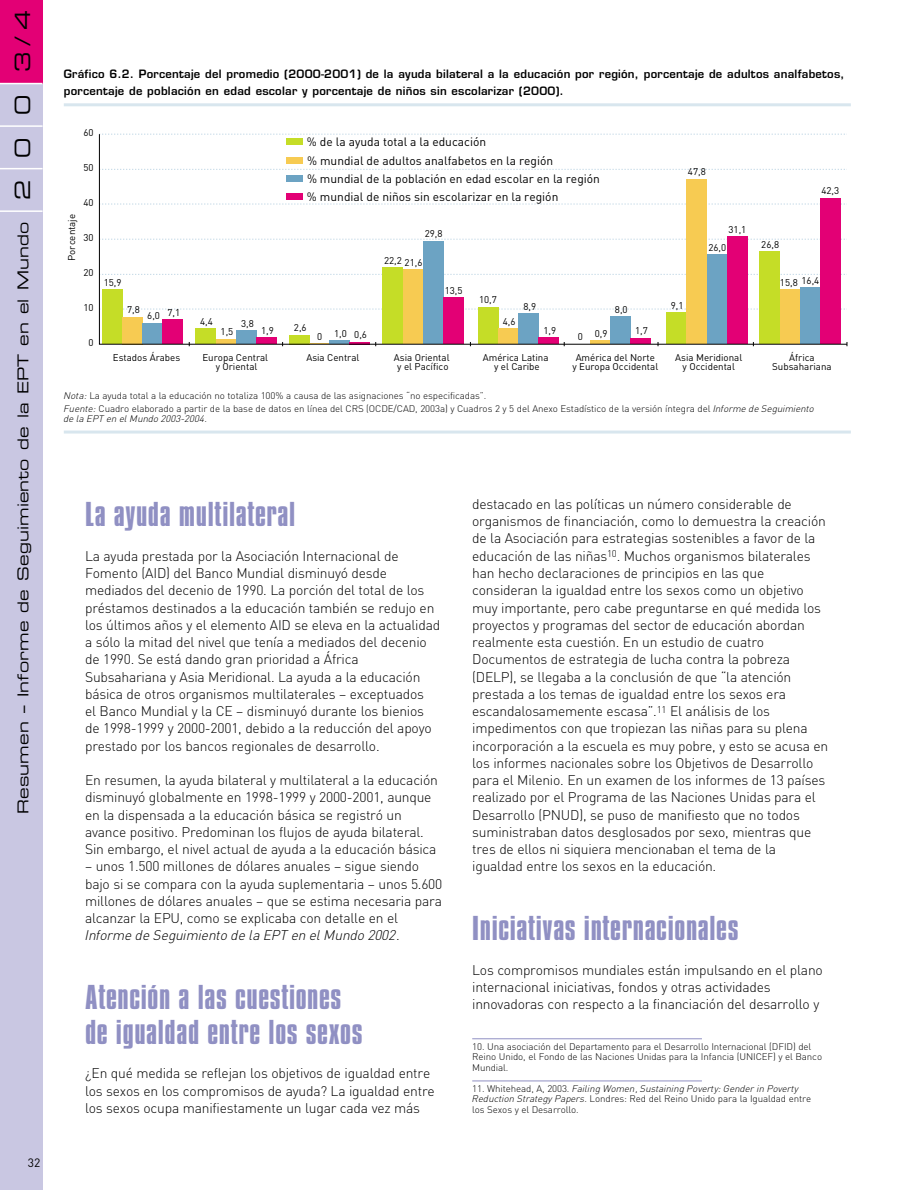
<style>
.page{position:relative;width:914px;height:1190px;background:#fff}
.page>*{position:absolute;margin:0;border:0;box-sizing:border-box;transform-origin:0 0}
.t1{font:29.7px/34.5px "Compacta BT";letter-spacing:.02em;color:#9090c3;scale:1.11 1}
.t2{font:21px "Eurostile Extended Two";color:#000}
.t3{font:15px "Eurostile Extended Two";letter-spacing:.01em;color:#000}
.t4{font:300 13.8px/17.2px "DIN";letter-spacing:-.015em;color:#000}
.t5{font:italic 300 13.8px "DIN";letter-spacing:-.015em;color:#000}
.t6{font:12px/18.3px "DIN";color:#000}
.t7{font:600 11.25px/17.2px "Eurostile";letter-spacing:.02em;color:#000}
.t8{font:9.75px/9.8px "DIN";color:#000;text-align:center}
.t9{font:300 9.45px/10.5px "DIN";letter-spacing:-.01em;color:#000}
.t10{font:italic 300 9.45px "DIN";letter-spacing:-.01em;color:#000}
.s1{font-style:italic}
</style>
<div class="page">
<div style="left:0;top:84px;width:43px;height:1105px;background:#c9c7e2"></div>
<div style="left:0;top:0;width:43px;height:84px;background:#e30075"></div>
<hr style="left:0;top:210px;width:43px;height:2px;background:#fff">
<hr style="left:0;top:168px;width:43px;height:1px;background:#fff">
<hr style="left:0;top:125px;width:43px;height:2px;background:#fff">
<hr style="left:0;top:83px;width:43px;height:1px;background:#fff">
<svg style="left:99px;top:133px;width:748px;height:212px"></svg>
<hr style="left:64px;top:103px;width:786px;height:3px;background:#d8e6ee">
<hr style="left:64px;top:430px;width:786px;height:3px;background:#d8e6ee">
<hr style="left:472px;top:1038px;width:230px;height:1px;background:#9090c3">
<hr style="left:472px;top:1080px;width:230px;height:1px;background:#9090c3">
<h2 class="t2" style="left:15px;top:72px;width:64px;rotate:-90deg">3 / 4</h2>
<h2 class="t2" style="left:15px;top:115px;width:22px;rotate:-90deg">0</h2>
<h2 class="t2" style="left:15px;top:157px;width:22px;rotate:-90deg">0</h2>
<h2 class="t2" style="left:15px;top:200px;width:22px;rotate:-90deg">2</h2>
<p class="t3" style="left:17px;top:813px;width:593px;rotate:-90deg">Resumen – Informe de Seguimiento de la EPT en el Mundo</p>
<p class="t6" style="left:28px;top:1155px;width:14px">32</p>
<p class="t7" style="left:64px;top:66px;width:782px">Gráfico 6.2. Porcentaje del promedio (2000-2001) de la ayuda bilateral a la educación por región, porcentaje de adultos analfabetos, porcentaje de población en edad escolar y porcentaje de niños sin escolarizar (2000).</p>
<p class="t8" style="left:83px;top:129px;width:12px">60</p>
<p class="t8" style="left:83px;top:164px;width:12px">50</p>
<p class="t8" style="left:83px;top:199px;width:12px">40</p>
<p class="t8" style="left:68px;top:261px;width:48px;rotate:-90deg">Porcentaje</p>
<p class="t8" style="left:83px;top:234px;width:12px">30</p>
<p class="t8" style="left:83px;top:269px;width:12px">20</p>
<p class="t8" style="left:83px;top:304px;width:12px">10</p>
<p class="t8" style="left:89px;top:339px;width:7px">0</p>
<p class="t8" style="left:104px;top:278px;width:19px">15,9</p>
<p class="t8" style="left:127px;top:306px;width:14px">7,8</p>
<p class="t8" style="left:147px;top:312px;width:14px">6,0</p>
<p class="t8" style="left:167px;top:308px;width:14px">7,1</p>
<p class="t6" style="left:307px;top:134px;width:294px">% de la ayuda total a la educación<br>% mundial de adultos analfabetos en la región<br>% mundial de la población en edad escolar en la región % mundial de niños sin escolarizar en la región</p>
<p class="t8" style="left:200px;top:318px;width:14px">4,4</p>
<p class="t8" style="left:241px;top:320px;width:14px">3,8</p>
<p class="t8" style="left:294px;top:324px;width:14px">2,6</p>
<p class="t8" style="left:261px;top:326px;width:14px">1,9</p>
<p class="t8" style="left:221px;top:328px;width:14px">1,5</p>
<p class="t8" style="left:317px;top:333px;width:7px">0</p>
<p class="t8" style="left:334px;top:330px;width:14px">1,0</p>
<p class="t8" style="left:354px;top:331px;width:14px">0,6</p>
<p class="t8" style="left:424px;top:230px;width:19px">29,8</p>
<p class="t8" style="left:384px;top:257px;width:19px">22,2</p>
<p class="t8" style="left:404px;top:258px;width:19px">21,6</p>
<p class="t8" style="left:445px;top:286px;width:19px">13,5</p>
<p class="t8" style="left:479px;top:296px;width:19px">10,7</p>
<p class="t8" style="left:503px;top:317px;width:14px">4,6</p>
<p class="t8" style="left:523px;top:302px;width:14px">8,9</p>
<p class="t8" style="left:615px;top:305px;width:14px">8,0</p>
<p class="t8" style="left:543px;top:326px;width:14px">1,9</p>
<p class="t8" style="left:635px;top:327px;width:14px">1,7</p>
<p class="t8" style="left:595px;top:330px;width:14px">0,9</p>
<p class="t8" style="left:577px;top:333px;width:7px">0</p>
<p class="t8" style="left:688px;top:168px;width:19px">47,8</p>
<p class="t8" style="left:728px;top:226px;width:19px">31,1</p>
<p class="t8" style="left:670px;top:301px;width:14px">9,1</p>
<p class="t8" style="left:708px;top:243px;width:19px">26,0</p>
<p class="t8" style="left:761px;top:241px;width:19px">26,8</p>
<p class="t8" style="left:821px;top:187px;width:19px">42,3</p>
<p class="t8" style="left:801px;top:277px;width:19px">16,4</p>
<p class="t8" style="left:780px;top:279px;width:19px">15,8</p>
<p class="t8" style="left:113px;top:353px;width:69px">Estados Árabes</p>
<p class="t8" style="left:202px;top:353px;width:67px">Europa Central y Oriental</p>
<p class="t8" style="left:306px;top:353px;width:55px">Asia Central</p>
<p class="t8" style="left:394px;top:353px;width:57px">Asia Oriental y el Pacífico</p>
<p class="t8" style="left:483px;top:353px;width:67px">América Latina y el Caribe</p>
<p class="t8" style="left:572px;top:353px;width:87px">América del Norte y Europa Occidental</p>
<p class="t8" style="left:675px;top:353px;width:68px">Asia Meridional y Occidental</p>
<p class="t8" style="left:772px;top:353px;width:61px">África<br>Subsahariana</p>
<p class="t9" style="left:64px;top:391px;width:752px;line-height:12.6px"><span class="s1">Nota:</span> La ayuda total a la educación no totaliza 100% a causa de las asignaciones “no especificadas”.<br><span class="s1">Fuente:</span> Cuadro elaborado a partir de la base de datos en línea del CRS (OCDE/CAD, 2003a) y Cuadros 2 y 5 del Anexo Estadístico de la versión íntegra del <span class="s1">Informe de Seguimiento</span></p>
<p class="t10" style="left:64px;top:416px;width:145px">de la EPT en el Mundo 2003-2004.</p>
<h1 class="t1" style="left:85px;top:500px;width:191px">La ayuda multilateral</h1>
<p class="t4" style="left:85px;top:549px;width:357px">La ayuda prestada por la Asociación Internacional de Fomento (AID) del Banco Mundial disminuyó desde mediados del decenio de 1990. La porción del total de los préstamos destinados a la educación también se redujo en los últimos años y el elemento AID se eleva en la actualidad a sólo la mitad del nivel que tenía a mediados del decenio de 1990. Se está dando gran prioridad a África Subsahariana y Asia Meridional. La ayuda a la educación básica de otros organismos multilaterales – exceptuados<br>el Banco Mundial y la CE – disminuyó durante los bienios de 1998-1999 y 2000-2001, debido a la reducción del apoyo prestado por los bancos regionales de desarrollo.</p>
<p class="t4" style="left:85px;top:773px;width:354px">En resumen, la ayuda bilateral y multilateral a la educación disminuyó globalmente en 1998-1999 y 2000-2001, aunque en la dispensada a la educación básica se registró un avance positivo. Predominan los flujos de ayuda bilateral.<br>Sin embargo, el nivel actual de ayuda a la educación básica</p>
<p class="t4" style="left:85px;top:859px;width:359px">– unos 1.500 millones de dólares anuales – sigue siendo bajo si se compara con la ayuda suplementaria – unos 5.600 millones de dólares anuales – que se estima necesaria para alcanzar la EPU, como se explicaba con detalle en el</p>
<p class="t5" style="left:85px;top:930px;width:316px">Informe de Seguimiento de la EPT en el Mundo 2002.</p>
<h1 class="t1" style="left:85px;top:983px;width:251px">Atención a las cuestiones de igualdad entre los sexos</h1>
<p class="t4" style="left:85px;top:1066px;width:351px">¿En qué medida se reflejan los objetivos de igualdad entre los sexos en los compromisos de ayuda? La igualdad entre los sexos ocupa manifiestamente un lugar cada vez más</p>
<p class="t4" style="left:472px;top:497px;width:357px">destacado en las políticas un número considerable de organismos de financiación, como lo demuestra la creación de la Asociación para estrategias sostenibles a favor de la educación de las niñas<sup>10</sup>. Muchos organismos bilaterales han hecho declaraciones de principios en las que consideran la igualdad entre los sexos como un objetivo muy importante, pero cabe preguntarse en qué medida los proyectos y programas del sector de educación abordan realmente esta cuestión. En un estudio de cuatro Documentos de estrategia de lucha contra la pobreza (DELP), se llegaba a la conclusión de que “la atención prestada a los temas de igualdad entre los sexos era escandalosamemente escasa”.<sup>11</sup> El análisis de los impedimentos con que tropiezan las niñas para su plena incorporación a la escuela es muy pobre, y esto se acusa en los informes nacionales sobre los Objetivos de Desarrollo para el Milenio. En un examen de los informes de 13 países realizado por el Programa de las Naciones Unidas para el Desarrollo (PNUD), se puso de manifiesto que no todos suministraban datos desglosados por sexo, mientras que tres de ellos ni siquiera mencionaban el tema de la igualdad entre los sexos en la educación.</p>
<h1 class="t1" style="left:472px;top:914px;width:241px">Iniciativas internacionales</h1>
<p class="t4" style="left:472px;top:963px;width:352px">Los compromisos mundiales están impulsando en el plano internacional iniciativas, fondos y otras actividades innovadoras con respecto a la financiación del desarrollo y</p>
<p class="t9" style="left:472px;top:1042px;width:351px">10. Una asociación del Departamento para el Desarrollo Internacional (DFID) del<br>Reino Unido, el Fondo de las Naciones Unidas para la Infancia (UNICEF) y el Banco<br>Mundial.</p>
<p class="t9" style="left:472px;top:1084px;width:340px">11. Whitehead, A, 2003. <span class="s1">Failing Women, Sustaining Poverty: Gender in Poverty<br>Reduction Strategy Papers.</span> Londres: Red del Reino Unido para la Igualdad entre los Sexos y el Desarrollo.</p>
</div>
